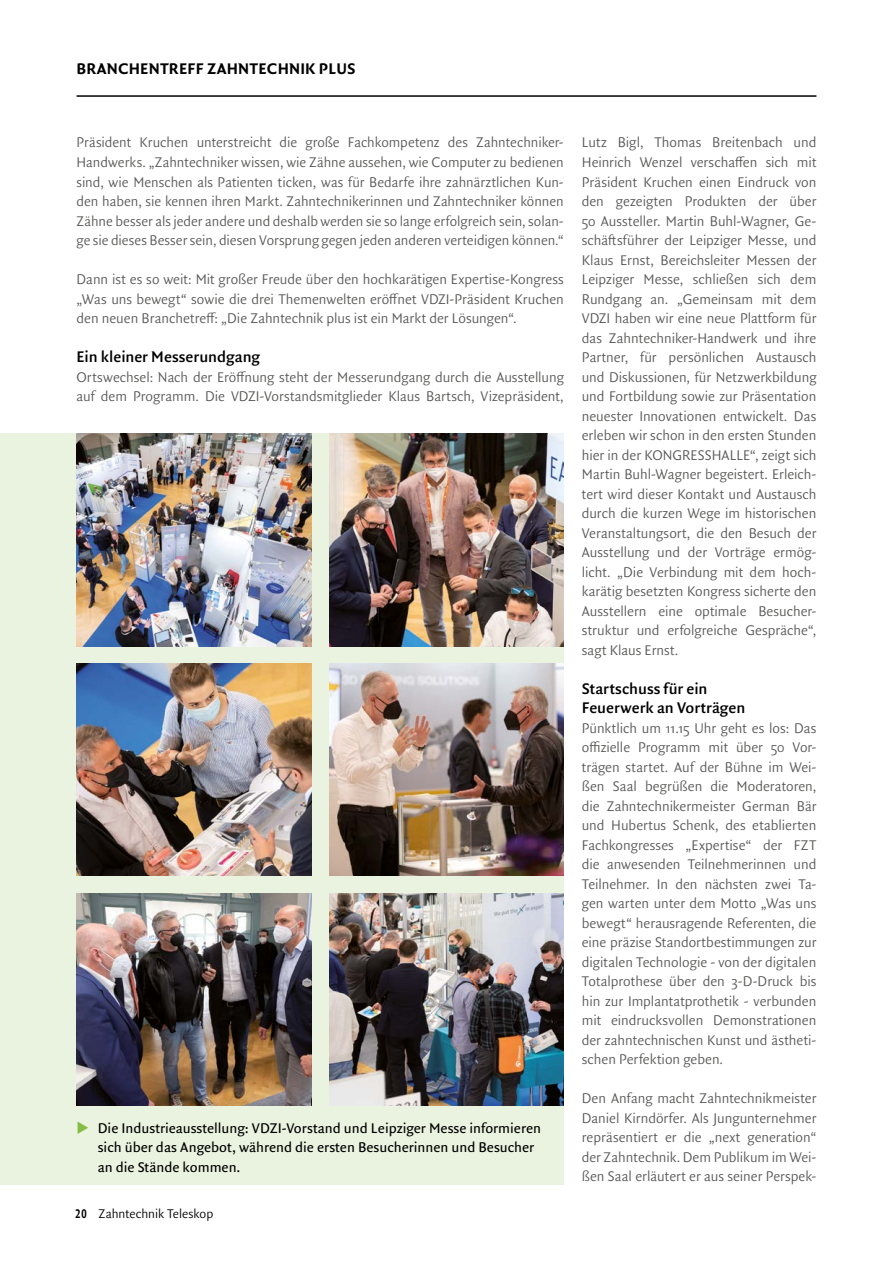
<style>
.page{position:relative;width:893px;height:1263px;background:#fff}
.page>*{position:absolute;margin:0;border:0;box-sizing:border-box;transform-origin:0 0}
.t1{font:600 16.5px/19.5px "Quadraat Sans OT";color:#000}
.t2{font:16.5px "Quadraat Sans OT Bld";letter-spacing:.01em;color:#000}
.t3{font:300 15px/19.5px "Quadraat Sans OT";color:#575756;text-align:justify}
.t4{font:15px/19.5px "Quadraat Sans OT";color:#000}
.t5{font:300 13.5px "Quadraat Sans OT";color:#000}
.s1{color:#86bd47}
.s2{font-family:"Quadraat Sans OT Bld";font-weight:400}
</style>
<div class="page">
<hr style="left:892px;top:0;width:1px;height:808px;background:#eaf3df">
<hr style="left:77px;top:95px;width:739px;height:2px;background:#000">
<div style="left:0;top:434px;width:564px;height:751px;background:#eaf3df"></div>
<img style="left:329px;top:663px;width:235px;height:213px">
<img style="left:329px;top:893px;width:235px;height:212px">
<img style="left:77px;top:663px;width:234px;height:213px">
<img style="left:77px;top:893px;width:234px;height:212px">
<img style="left:77px;top:434px;width:234px;height:212px">
<img style="left:329px;top:434px;width:235px;height:212px">
<p class="t2" style="left:77px;top:57px;width:280px">BRANCHENTREFF ZAHNTECHNIK PLUS</p>
<p class="t3" style="left:77px;top:133px;width:489px">Präsident Kruchen unterstreicht die große Fachkompetenz des Zahntechniker-Handwerks. „Zahntechniker wissen, wie Zähne aussehen, wie Computer zu bedienen sind, wie Menschen als Patienten ticken, was für Bedarfe ihre zahnärztlichen Kun&shy;den haben, sie kennen ihren Markt. Zahntechnikerinnen und Zahntechniker können Zähne besser als jeder andere und deshalb werden sie so lange erfolgreich sein, solan&shy;ge sie dieses Besser sein, diesen Vorsprung gegen jeden anderen verteidigen können.“</p>
<p class="t3" style="left:77px;top:269px;width:489px">Dann ist es so weit: Mit großer Freude über den hochkarätigen Expertise-Kongress „Was uns bewegt“ sowie die drei Themenwelten eröffnet VDZI-Präsident Kruchen den neuen Branchetreff: „Die Zahntechnik plus ist ein Markt der Lösungen“.</p>
<p class="t1" style="left:77px;top:347px;width:185px">Ein kleiner Messerundgang</p>
<p class="t3" style="left:77px;top:367px;width:489px">Ortswechsel: Nach der Eröffnung steht der Messerundgang durch die Ausstellung auf dem Programm. Die VDZI-Vorstandsmitglieder Klaus Bartsch, Vizepräsident,</p>
<p class="t4" style="left:98px;top:1118px;width:445px;text-indent:-21px"><span class="s1">◆</span> Die Industrieausstellung: VDZI-Vorstand und Leipziger Messe informieren sich über das Angebot, während die ersten Besucherinnen und Besucher an die Stände kommen.</p>
<p class="t5" style="left:75px;top:1204px;width:139px"><span class="s2">20</span> Zahntechnik Teleskop</p>
<p class="t3" style="left:582px;top:133px;width:236px">Lutz Bigl, Thomas Breitenbach und Heinrich Wenzel verschaffen sich mit Präsident Kruchen einen Eindruck von den gezeigten Produkten der über 50 Aussteller. Martin Buhl-Wagner, Ge&shy;schäftsführer der Leipziger Messe, und Klaus Ernst, Bereichsleiter Messen der Leipziger Messe, schließen sich dem Rundgang an. „Gemeinsam mit dem VDZI haben wir eine neue Plattform für das Zahntechniker-Handwerk und ihre Partner, für persönlichen Austausch und Diskussionen, für Netzwerkbildung und Fortbildung sowie zur Präsentation neuester Innovationen entwickelt. Das erleben wir schon in den ersten Stunden hier in der KONGRESSHALLE“, zeigt sich Martin Buhl-Wagner begeistert. Erleich&shy;tert wird dieser Kontakt und Austausch durch die kurzen Wege im historischen Veranstaltungsort, die den Besuch der Ausstellung und der Vorträge ermög&shy;licht. „Die Verbindung mit dem hoch&shy;karätig besetzten Kongress sicherte den Ausstellern eine optimale Besucher&shy;struktur und erfolgreiche Gespräche“, sagt Klaus Ernst.</p>
<p class="t1" style="left:582px;top:678px;width:165px">Startschuss für ein<br>Feuerwerk an Vorträgen</p>
<p class="t3" style="left:582px;top:718px;width:236px">Pünktlich um 11.15 Uhr geht es los: Das offizielle Programm mit über 50 Vor&shy;trägen startet. Auf der Bühne im Wei&shy;ßen Saal begrüßen die Moderatoren, die Zahntechnikermeister German Bär und Hubertus Schenk, des etablierten Fachkongresses „Expertise“ der FZT die anwesenden Teilnehmerinnen und Teilnehmer. In den nächsten zwei Ta&shy;gen warten unter dem Motto „Was uns bewegt“ herausragende Referenten, die eine präzise Standortbestimmungen zur digitalen Technologie - von der digitalen Totalprothese über den 3-D-Druck bis hin zur Implantatprothetik - verbunden mit eindrucksvollen Demonstrationen der zahntechnischen Kunst und ästheti&shy;schen Perfektion geben.</p>
<p class="t3" style="left:582px;top:1088px;width:236px">Den Anfang macht Zahntechnikmeister Daniel Kirndörfer. Als Jungunternehmer repräsentiert er die „next generation“ der Zahntechnik. Dem Publikum im Wei&shy;ßen Saal erläutert er aus seiner Perspek-</p>
</div>
